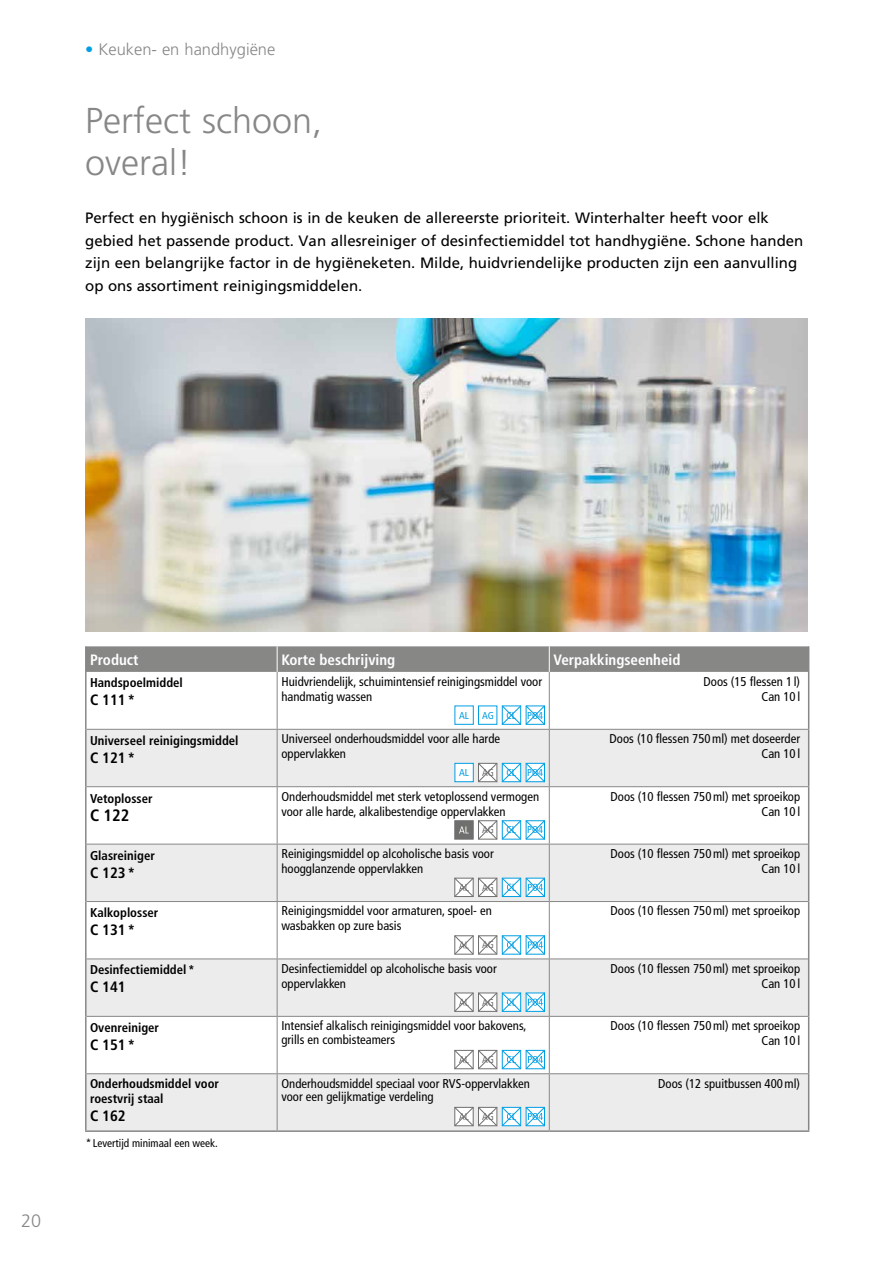
<style>
.page{position:relative;width:893px;height:1263px;background:#fff}
.page>*{position:absolute;margin:0;border:0;box-sizing:border-box;transform-origin:0 0}
.t1{font:300 36px/42px "Frutiger LT Pro";color:#878786}
.t2{font:300 18px "Frutiger LT Pro";color:#878786}
.t3{font:300 16.5px "Frutiger LT Pro";color:#878786}
.t4{font:700 condensed 16.5px "Frutiger LT Pro";color:#000}
.t5{font:15px/22.5px "Frutiger LT Pro";color:#000}
.t6{font:700 condensed 15px "Frutiger LT Pro";color:#fff}
.t7{font:700 condensed 15px "Frutiger LT Pro";color:#000}
.t8{font:condensed 12.75px/15px "Frutiger LT Pro";color:#000}
.t9{font:700 condensed 12.75px/15px "Frutiger LT Pro";color:#000}
.t10{font:condensed 11.25px "Frutiger LT Pro";color:#000}
.t11{font:condensed 10.05px "Frutiger LT Pro";color:#009ee3}
.t12{font:condensed 10.05px "Frutiger LT Pro";letter-spacing:-.02em;color:#6f6f6e}
.s1{color:#009ee3}
</style>
<div class="page">
<img style="left:85px;top:319px;width:723px;height:312px">
<svg style="left:87px;top:730px;width:721px;height:400px;fill:#ececed"></svg>
<hr style="left:85px;top:646px;width:2px;height:26px;background:#878786">
<svg style="left:86px;top:646px;width:723px;height:26px;background:#898988"></svg>
<hr style="left:85px;top:672px;width:2px;height:57px;background:#878786">
<hr style="left:808px;top:672px;width:1px;height:57px;background:#878786">
<hr style="left:85px;top:729px;width:2px;height:58px;background:#878786">
<hr style="left:808px;top:729px;width:1px;height:58px;background:#878786">
<hr style="left:85px;top:787px;width:2px;height:57px;background:#878786">
<hr style="left:808px;top:787px;width:1px;height:57px;background:#878786">
<hr style="left:85px;top:844px;width:2px;height:57px;background:#878786">
<hr style="left:808px;top:844px;width:1px;height:57px;background:#878786">
<hr style="left:85px;top:901px;width:2px;height:58px;background:#878786">
<hr style="left:808px;top:901px;width:1px;height:58px;background:#878786">
<hr style="left:85px;top:959px;width:2px;height:57px;background:#878786">
<hr style="left:808px;top:959px;width:1px;height:57px;background:#878786">
<hr style="left:85px;top:1016px;width:2px;height:58px;background:#878786">
<hr style="left:808px;top:1016px;width:1px;height:58px;background:#878786">
<hr style="left:85px;top:1074px;width:2px;height:56px;background:#878786">
<hr style="left:808px;top:1074px;width:1px;height:56px;background:#878786">
<hr style="left:277px;top:672px;width:1px;height:57px;background:#878786">
<hr style="left:549px;top:672px;width:1px;height:57px;background:#878786">
<hr style="left:87px;top:729px;width:190px;height:1px;background:#878786">
<hr style="left:277px;top:729px;width:272px;height:1px;background:#878786">
<hr style="left:277px;top:730px;width:1px;height:56px;background:#878786">
<hr style="left:549px;top:729px;width:259px;height:1px;background:#878786">
<hr style="left:549px;top:730px;width:1px;height:56px;background:#878786">
<hr style="left:87px;top:786px;width:190px;height:1px;background:#878786">
<hr style="left:277px;top:786px;width:272px;height:1px;background:#878786">
<hr style="left:277px;top:787px;width:1px;height:57px;background:#878786">
<hr style="left:549px;top:786px;width:259px;height:1px;background:#878786">
<hr style="left:549px;top:787px;width:1px;height:57px;background:#878786">
<hr style="left:87px;top:844px;width:190px;height:1px;background:#878786">
<hr style="left:277px;top:844px;width:272px;height:1px;background:#878786">
<hr style="left:277px;top:844px;width:1px;height:57px;background:#878786">
<hr style="left:549px;top:844px;width:259px;height:1px;background:#878786">
<hr style="left:549px;top:844px;width:1px;height:57px;background:#878786">
<hr style="left:87px;top:901px;width:190px;height:1px;background:#878786">
<hr style="left:277px;top:901px;width:272px;height:1px;background:#878786">
<hr style="left:277px;top:902px;width:1px;height:56px;background:#878786">
<hr style="left:549px;top:901px;width:259px;height:1px;background:#878786">
<hr style="left:549px;top:902px;width:1px;height:56px;background:#878786">
<hr style="left:87px;top:958px;width:190px;height:1px;background:#878786">
<hr style="left:277px;top:958px;width:272px;height:1px;background:#878786">
<hr style="left:277px;top:959px;width:1px;height:57px;background:#878786">
<hr style="left:549px;top:958px;width:259px;height:1px;background:#878786">
<hr style="left:549px;top:959px;width:1px;height:57px;background:#878786">
<hr style="left:87px;top:1016px;width:190px;height:1px;background:#878786">
<hr style="left:277px;top:1016px;width:272px;height:1px;background:#878786">
<hr style="left:277px;top:1017px;width:1px;height:56px;background:#878786">
<hr style="left:549px;top:1016px;width:259px;height:1px;background:#878786">
<hr style="left:549px;top:1017px;width:1px;height:56px;background:#878786">
<hr style="left:87px;top:1073px;width:190px;height:1px;background:#878786">
<hr style="left:277px;top:1073px;width:272px;height:1px;background:#878786">
<hr style="left:277px;top:1074px;width:1px;height:56px;background:#878786">
<hr style="left:549px;top:1073px;width:259px;height:1px;background:#878786">
<hr style="left:549px;top:1074px;width:1px;height:56px;background:#878786">
<hr style="left:85px;top:1130px;width:192px;height:2px;background:#878786">
<hr style="left:277px;top:1130px;width:272px;height:2px;background:#878786">
<hr style="left:549px;top:1130px;width:260px;height:2px;background:#878786">
<svg style="left:502px;top:705px;width:43px;height:20px"></svg>
<div style="left:455px;top:763px;width:18px;height:19px;background:#fff;border:1px solid #009ee3"></div>
<svg style="left:478px;top:763px;width:67px;height:19px"></svg>
<svg style="left:478px;top:820px;width:67px;height:20px"></svg>
<div style="left:455px;top:820px;width:18px;height:19px;background:#6f6f6e;border:1px solid #6f6f6e"></div>
<svg style="left:459px;top:826px;width:10px;height:7px"></svg>
<svg style="left:454px;top:877px;width:91px;height:20px"></svg>
<svg style="left:454px;top:935px;width:91px;height:20px"></svg>
<svg style="left:454px;top:992px;width:91px;height:20px"></svg>
<svg style="left:454px;top:1050px;width:91px;height:19px"></svg>
<svg style="left:454px;top:1107px;width:91px;height:19px"></svg>
<p class="t3" style="left:85px;top:40px;width:192px"><span class="s1">•</span> Keuken- en handhygiëne</p>
<h1 class="t1" style="left:85px;top:100px;width:239px">Perfect schoon, overal!</h1>
<p class="t5" style="left:85px;top:207px;width:720px">Perfect en hygiënisch schoon is in de keuken de allereerste prioriteit. Winterhalter heeft voor elk gebied het passende product. Van allesreiniger of desinfectiemiddel tot handhygiëne. Schone handen zijn een belangrijke factor in de hygiëneketen. Milde, huidvriendelijke producten zijn een aanvulling op ons assortiment reinigingsmiddelen.</p>
<h2 class="t2" style="left:21px;top:1210px;width:22px">20</h2>
<p class="t6" style="left:90px;top:651px;width:50px">Product</p>
<p class="t6" style="left:281px;top:651px;width:115px">Korte beschrijving</p>
<p class="t6" style="left:554px;top:651px;width:128px">Verpakkingseenheid</p>
<p class="t9" style="left:90px;top:675px;width:94px">Handspoelmiddel</p>
<p class="t7" style="left:90px;top:691px;width:47px">C 111*</p>
<p class="t8" style="left:281px;top:674px;width:262px">Huidvriendelijk, schuimintensief reinigingsmiddel voor handmatig wassen</p>
<p class="t8" style="left:703px;top:674px;width:98px;text-align:right">Doos (15 flessen 1 l)<br>Can 10 l</p>
<p class="t11" style="left:459px;top:709px;width:11px">AL</p>
<p class="t11" style="left:482px;top:709px;width:13px">AG</p>
<p class="t11" style="left:506px;top:709px;width:38px">CL PO4</p>
<p class="t9" style="left:90px;top:733px;width:150px">Universeel reinigingsmiddel</p>
<p class="t7" style="left:90px;top:749px;width:47px">C 121*</p>
<p class="t8" style="left:281px;top:731px;width:220px">Universeel onderhoudsmiddel voor alle harde oppervlakken</p>
<p class="t8" style="left:610px;top:731px;width:192px;text-align:right">Doos (10 flessen 750ml) met doseerder<br>Can 10 l</p>
<p class="t11" style="left:459px;top:767px;width:11px">AL</p>
<p class="t12" style="left:482px;top:767px;width:13px">AG</p>
<p class="t11" style="left:506px;top:767px;width:38px">CL PO4</p>
<p class="t9" style="left:90px;top:791px;width:64px">Vetoplosser</p>
<p class="t4" style="left:90px;top:806px;width:41px">C 122</p>
<p class="t8" style="left:281px;top:789px;width:259px">Onderhoudsmiddel met sterk vetoplossend vermogen voor alle harde, alkalibestendige oppervlakken</p>
<p class="t8" style="left:611px;top:789px;width:191px;text-align:right">Doos (10 flessen 750ml) met sproeikop<br>Can 10 l</p>
<p class="t12" style="left:482px;top:824px;width:13px">AG</p>
<p class="t11" style="left:506px;top:824px;width:38px">CL PO4</p>
<p class="t9" style="left:90px;top:848px;width:66px">Glasreiniger</p>
<p class="t7" style="left:90px;top:863px;width:47px">C 123*</p>
<p class="t8" style="left:281px;top:846px;width:214px">Reinigingsmiddel op alcoholische basis voor hoogglanzende oppervlakken</p>
<p class="t8" style="left:611px;top:846px;width:191px;text-align:right">Doos (10 flessen 750ml) met sproeikop<br>Can 10 l</p>
<p class="t12" style="left:482px;top:881px;width:13px">AG</p>
<p class="t9" style="left:90px;top:905px;width:70px">Kalkoplosser</p>
<p class="t7" style="left:90px;top:921px;width:47px">C 131*</p>
<p class="t8" style="left:281px;top:903px;width:212px">Reinigingsmiddel voor armaturen, spoel- en wasbakken op zure basis</p>
<p class="t8" style="left:611px;top:903px;width:191px">Doos (10 flessen 750ml) met sproeikop</p>
<p class="t12" style="left:482px;top:939px;width:13px">AG</p>
<p class="t9" style="left:90px;top:962px;width:106px">Desinfectiemiddel *</p>
<p class="t7" style="left:90px;top:978px;width:37px">C 141</p>
<p class="t8" style="left:281px;top:961px;width:217px">Desinfectiemiddel op alcoholische basis voor oppervlakken</p>
<p class="t8" style="left:611px;top:961px;width:191px;text-align:right">Doos (10 flessen 750ml) met sproeikop<br>Can 10 l</p>
<p class="t12" style="left:482px;top:996px;width:13px">AG</p>
<p class="t9" style="left:90px;top:1020px;width:71px">Ovenreiniger</p>
<p class="t7" style="left:90px;top:1036px;width:47px">C 151*</p>
<p class="t8" style="left:281px;top:1019px;width:246px;line-height:13.5px">Intensief alkalisch reinigingsmiddel voor bakovens, grills en combisteamers</p>
<p class="t8" style="left:611px;top:1018px;width:191px;text-align:right">Doos (10 flessen 750ml) met sproeikop<br>Can 10 l</p>
<p class="t12" style="left:482px;top:1054px;width:13px">AG</p>
<p class="t9" style="left:90px;top:1076px;width:130px">Onderhoudsmiddel voor roestvrij staal</p>
<p class="t7" style="left:90px;top:1106px;width:37px">C 162</p>
<p class="t8" style="left:281px;top:1076px;width:250px;line-height:13.5px">Onderhoudsmiddel speciaal voor RVS-oppervlakken voor een gelijkmatige verdeling</p>
<p class="t8" style="left:658px;top:1076px;width:143px">Doos (12 spuitbussen 400ml)</p>
<p class="t12" style="left:482px;top:1111px;width:13px">AG</p>
<p class="t10" style="left:86px;top:1137px;width:133px">* Levertijd minimaal een week.</p>
</div>
